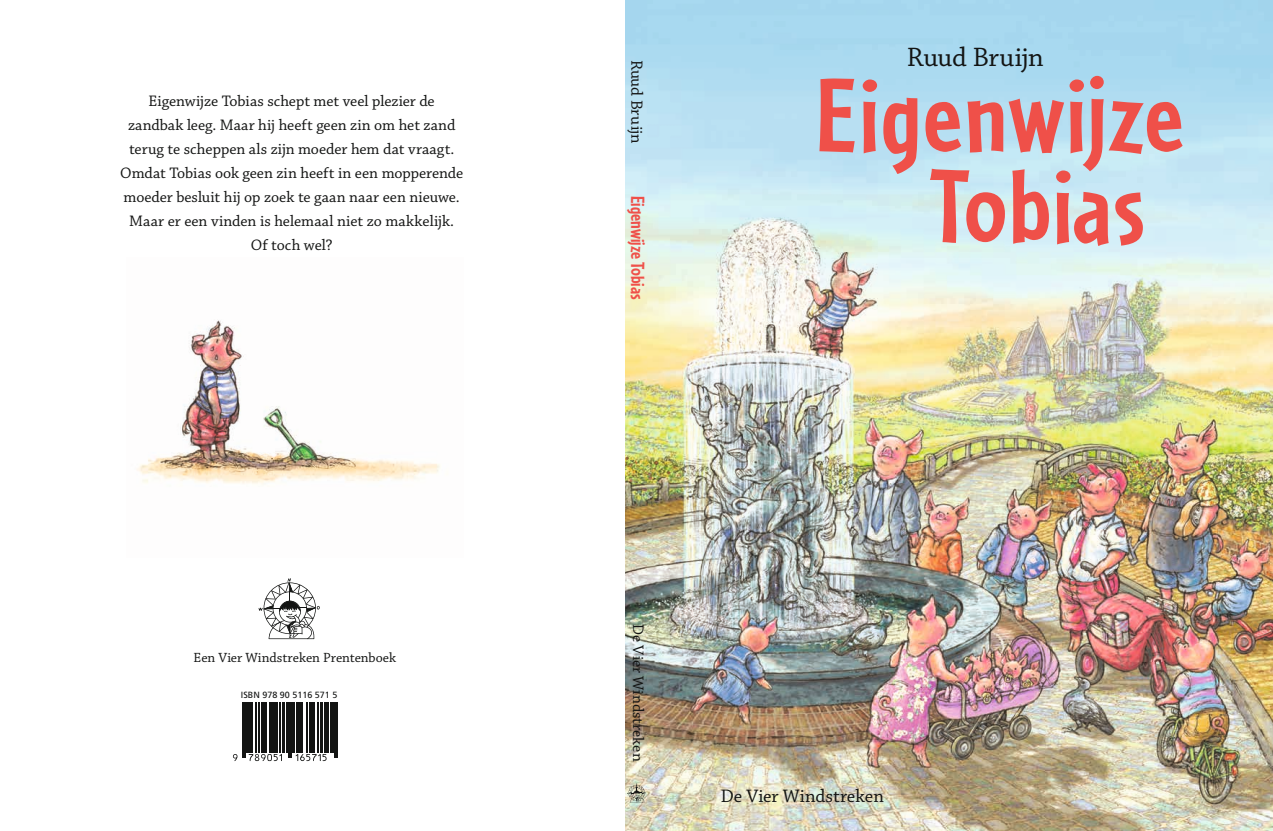
<style>
.page{position:relative;width:1273px;height:831px;background:#fff}
.page>*{position:absolute;margin:0;border:0;box-sizing:border-box;transform-origin:0 0}
.t1{font:700 110px/91px "Cafeteria";letter-spacing:.02em;color:#ef5049}
.t2{font:28px "Chaparral Pro";letter-spacing:-.01em;color:#131413}
.t3{font:700 20px "Cafeteria";color:#ef5049}
.t4{font:19px "Chaparral Pro";color:#131413}
.t5{font:17px "Chaparral Pro";letter-spacing:-.01em;color:#131413}
.t6{font:16px/24px "Chaparral Pro";color:#131413;text-align:center}
.t7{font:14px "Chaparral Pro";color:#131413}
.t8{font:9px "Frutiger";color:#131413}
</style>
<div class="page">
<img style="left:137px;top:320px;width:303px;height:165px">
<img style="left:625px;top:0;width:648px;height:831px">
<svg style="left:627px;top:783px;width:19px;height:19px"></svg>
<svg style="left:259px;top:578px;width:61px;height:61px"></svg>
<svg style="left:232px;top:702px;width:106px;height:60px"></svg>
<hr style="left:242px;top:702px;width:1px;height:50px;background:#131413">
<hr style="left:244px;top:702px;width:1px;height:50px;background:#131413">
<hr style="left:246px;top:702px;width:3px;height:50px;background:#131413">
<hr style="left:250px;top:702px;width:2px;height:50px;background:#131413">
<hr style="left:255px;top:702px;width:1px;height:50px;background:#131413">
<hr style="left:258px;top:702px;width:1px;height:50px;background:#131413">
<hr style="left:261px;top:702px;width:1px;height:50px;background:#131413">
<hr style="left:263px;top:702px;width:3px;height:50px;background:#131413">
<hr style="left:269px;top:702px;width:2px;height:50px;background:#131413">
<hr style="left:272px;top:702px;width:1px;height:50px;background:#131413">
<hr style="left:274px;top:702px;width:3px;height:50px;background:#131413">
<hr style="left:279px;top:702px;width:1px;height:50px;background:#131413">
<hr style="left:282px;top:702px;width:2px;height:50px;background:#131413">
<hr style="left:286px;top:702px;width:1px;height:50px;background:#131413">
<hr style="left:288px;top:702px;width:1px;height:50px;background:#131413">
<hr style="left:290px;top:702px;width:1px;height:50px;background:#131413">
<hr style="left:292px;top:702px;width:2px;height:50px;background:#131413">
<hr style="left:296px;top:702px;width:2px;height:50px;background:#131413">
<hr style="left:299px;top:702px;width:1px;height:50px;background:#131413">
<hr style="left:301px;top:702px;width:1px;height:50px;background:#131413">
<hr style="left:306px;top:702px;width:1px;height:50px;background:#131413">
<hr style="left:309px;top:702px;width:3px;height:50px;background:#131413">
<hr style="left:313px;top:702px;width:1px;height:50px;background:#131413">
<hr style="left:317px;top:702px;width:1px;height:50px;background:#131413">
<hr style="left:320px;top:702px;width:2px;height:50px;background:#131413">
<hr style="left:324px;top:702px;width:2px;height:50px;background:#131413">
<hr style="left:327px;top:702px;width:1px;height:50px;background:#131413">
<hr style="left:330px;top:702px;width:3px;height:50px;background:#131413">
<hr style="left:334px;top:702px;width:1px;height:50px;background:#131413">
<hr style="left:336px;top:702px;width:1px;height:50px;background:#131413">
<svg style="left:334px;top:752px;width:3px;height:5px"></svg>
<svg style="left:233px;top:752px;width:49px;height:9px"></svg>
<svg style="left:288px;top:752px;width:39px;height:9px"></svg>
<p class="t6" style="left:120px;top:89px;width:345px">Eigenwijze Tobias schept met veel plezier de zandbak leeg. Maar hij heeft geen zin om het zand terug te scheppen als zijn moeder hem dat vraagt.<br>Omdat Tobias ook geen zin heeft in een mopperende moeder besluit hij op zoek te gaan naar een nieuwe.<br>Maar er een vinden is helemaal niet zo makkelijk.<br>Of toch wel?</p>
<p class="t7" style="left:193px;top:650px;width:204px">Een Vier Windstreken Prentenboek</p>
<p class="t8" style="left:241px;top:689px;width:98px">ISBN 978 90 5116 571 5</p>
<p class="t5" style="left:646px;top:60px;width:85px;rotate:90deg">Ruud Bruijn</p>
<p class="t3" style="left:649px;top:196px;width:105px;rotate:90deg">Eigenwijze Tobias</p>
<h2 class="t2" style="left:907px;top:42px;width:139px">Ruud Bruijn</h2>
<h1 class="t1" style="left:929px;top:69px;width:256px;text-indent:-114px">Eigenwijze<br>Tobias</h1>
<p class="t6" style="left:649px;top:623px;width:139px;rotate:90deg">De Vier Windstreken</p>
<p class="t4" style="left:721px;top:785px;width:165px">De Vier Windstreken</p>
</div>
